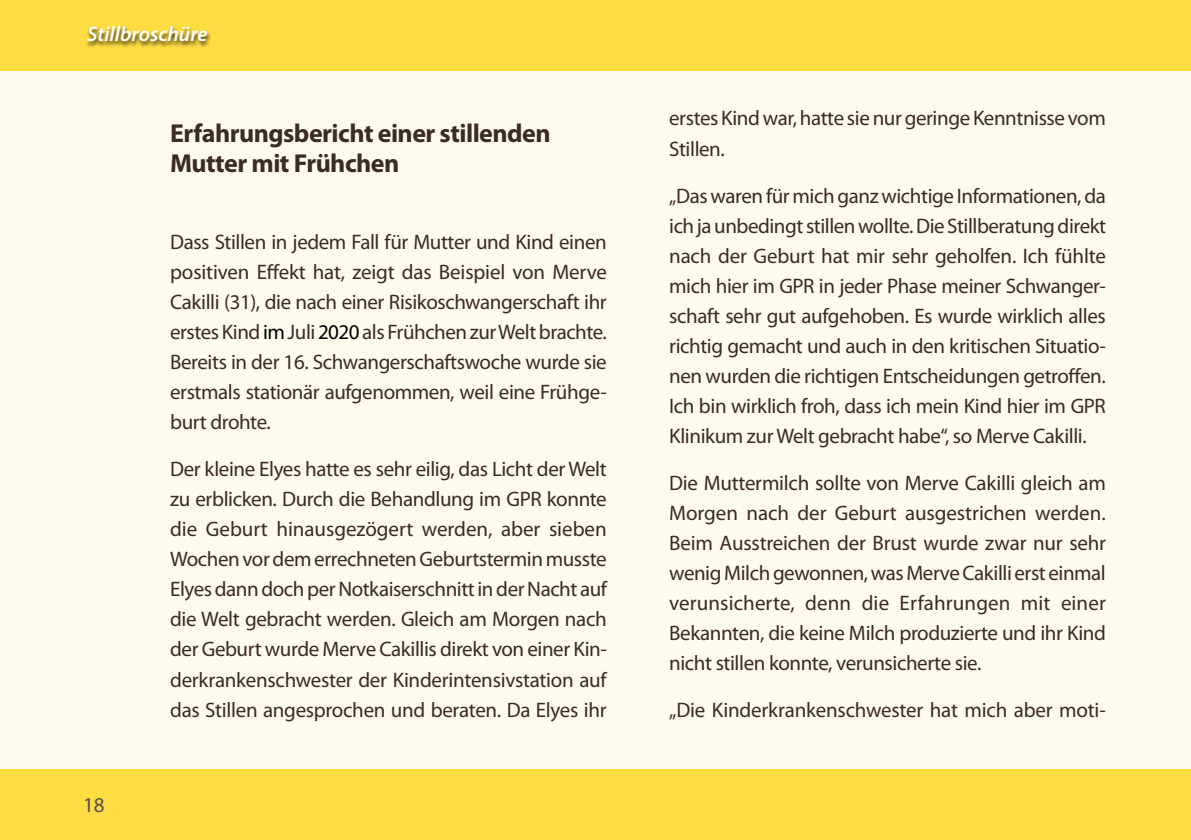
<style>
.page{position:relative;width:1191px;height:840px;background:#fff}
.page>*{position:absolute;margin:0;border:0;box-sizing:border-box;transform-origin:0 0}
.headline_myriad_13_1{font:700 26px/30px "Myriad Pro";letter-spacing:-.02em;color:#3a2b24}
.fließ_myriad_10_5_15{font:21px/30px "Myriad Pro";letter-spacing:-.02em;color:#3a2b24;text-align:justify}
.t1{font:italic 600 21px "Myriad Pro";color:#fff}
.t2{font:21px "Myriad Pro";color:#554f4c}
.s1{color:#000}
</style>
<div class="page">
<div style="left:0;top:0;width:1191px;height:839px;background:#fffbec"></div>
<div style="left:0;top:768px;width:1191px;height:71px;background:#ffdc42"></div>
<div style="left:0;top:0;width:1191px;height:71px;background:#ffdc42"></div>
<div style="left:85px;top:25px;width:127px;height:23px;background:#000;opacity:.75"></div>
<p class="t1" style="left:87px;top:21px;width:122px">Stillbroschüre</p>
<p class="headline_myriad_13_1" style="left:170px;top:117px;width:382px">Erfahrungsbericht einer stillenden<br>Mutter mit Frühchen</p>
<p class="t2" style="left:83px;top:791px;width:23px">18</p>
<p class="fließ_myriad_10_5_15" style="left:170px;top:226px;width:438px">Dass Stillen in jedem Fall für Mutter und Kind einen positiven Effekt hat, zeigt das Beispiel von Merve Cakilli (31), die nach einer Risikoschwangerschaft ihr erstes Kind <span class="s1">im</span>Juli<span class="s1">2020</span> als Frühchen zur Welt brachte.<br>Bereits in der 16. Schwangerschaftswoche wurde sie erstmals stationär aufgenommen, weil eine Frühge&shy;burt drohte.</p>
<p class="fließ_myriad_10_5_15" style="left:170px;top:453px;width:438px">Der kleine Elyes hatte es sehr eilig, das Licht der Welt zu erblicken. Durch die Behandlung im GPR konnte die Geburt hinausgezögert werden, aber sieben Wochen vor dem errechneten Geburtstermin musste Elyes dann doch per Notkaiserschnitt in der Nacht auf die Welt gebracht werden. Gleich am Morgen nach der Geburt wurde Merve Cakillis direkt von einer Kin&shy;derkrankenschwester der Kinderintensivstation auf das Stillen angesprochen und beraten. Da Elyes ihr</p>
<p class="fließ_myriad_10_5_15" style="left:669px;top:103px;width:438px">erstes Kind war, hatte sie nur geringe Kenntnisse vom<br>Stillen.</p>
<p class="fließ_myriad_10_5_15" style="left:669px;top:180px;width:438px">„Das waren für mich ganz wichtige Informationen, da ich ja unbedingt stillen wollte. Die Stillberatung direkt nach der Geburt hat mir sehr geholfen. Ich fühlte mich hier im GPR in jeder Phase meiner Schwanger&shy;schaft sehr gut aufgehoben. Es wurde wirklich alles richtig gemacht und auch in den kritischen Situatio&shy;nen wurden die richtigen Entscheidungen getroffen.<br>Ich bin wirklich froh, dass ich mein Kind hier im GPR Klinikum zur Welt gebracht habe“, so Merve Cakilli.</p>
<p class="fließ_myriad_10_5_15" style="left:669px;top:467px;width:438px">Die Muttermilch sollte von Merve Cakilli gleich am Morgen nach der Geburt ausgestrichen werden.<br>Beim Ausstreichen der Brust wurde zwar nur sehr wenig Milch gewonnen, was Merve Cakilli erst einmal verunsicherte, denn die Erfahrungen mit einer Bekannten, die keine Milch produzierte und ihr Kind nicht stillen konnte, verunsicherte sie.</p>
<p class="fließ_myriad_10_5_15" style="left:669px;top:694px;width:438px">„Die Kinderkrankenschwester hat mich aber moti-</p>
</div>
